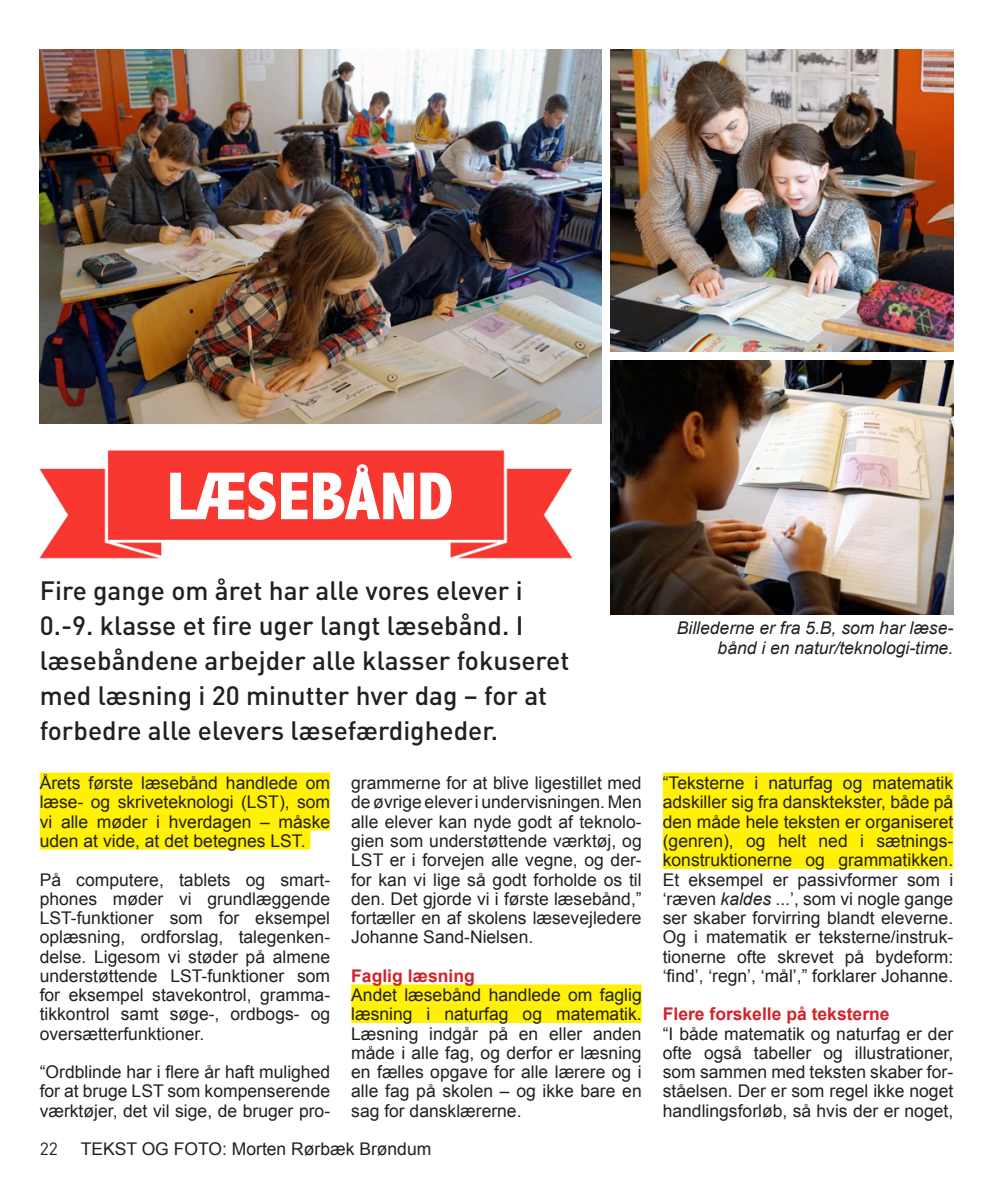
<style>
.page{position:relative;width:993px;height:1191px;background:#fff}
.page>*{position:absolute;margin:0;border:0;box-sizing:border-box;transform-origin:0 0}
.t1{font:800 condensed 68.25px "Abadi";color:#fff}
.t2{font:500 26.25px/35px "DIN";color:#231f20}
.t3{font:17.5px/19.2px "Arial";color:#231f20;text-align:justify}
.t4{font:italic 17.5px/19.2px "Arial";color:#231f20;text-align:right}
.t5{font:700 17.5px "Arial";color:#d1232a}
.t6{font:17.5px "DIN";color:#231f20}
.s1{font-style:italic}
</style>
<div class="page">
<img style="left:40px;top:50px;width:561px;height:374px">
<img style="left:610px;top:360px;width:342px;height:255px">
<img style="left:610px;top:50px;width:342px;height:302px">
<img style="left:39px;top:450px;width:534px;height:109px">
<div style="left:40px;top:772px;width:290px;height:20px;background:#fff101"></div>
<div style="left:40px;top:792px;width:290px;height:19px;background:#fff101"></div>
<div style="left:40px;top:811px;width:290px;height:19px;background:#fff101"></div>
<div style="left:40px;top:830px;width:270px;height:19px;background:#fff101"></div>
<div style="left:351px;top:984px;width:290px;height:19px;background:#fff101"></div>
<div style="left:351px;top:1003px;width:290px;height:20px;background:#fff101"></div>
<div style="left:662px;top:772px;width:290px;height:20px;background:#fff101"></div>
<div style="left:662px;top:792px;width:290px;height:19px;background:#fff101"></div>
<div style="left:662px;top:811px;width:290px;height:19px;background:#fff101"></div>
<div style="left:662px;top:830px;width:290px;height:19px;background:#fff101"></div>
<div style="left:662px;top:849px;width:290px;height:20px;background:#fff101"></div>
<h1 class="t1" style="left:167px;top:457px;width:288px">LÆSEBÅND</h1>
<h2 class="t2" style="left:40px;top:572px;width:531px">Fire gange om året har alle vores elever i 0.-9. klasse et fire uger langt læsebånd. I læsebåndene arbejder alle klasser fokuseret med læsning i 20 minutter hver dag – for at forbedre alle elevers læsefærdigheder.</h2>
<p class="t3" style="left:40px;top:773px;width:292px">Årets første læsebånd handlede om læse- og skriveteknologi (LST), som vi alle møder i hverdagen – måske uden at vide, at det betegnes LST.</p>
<p class="t3" style="left:40px;top:870px;width:292px">På computere, tablets og smart&shy;phones møder vi grundlæggende LST-funktioner som for eksempel oplæsning, ordforslag, talegenken&shy;delse. Ligesom vi støder på almene understøttende LST-funktioner som for eksempel stavekontrol, gramma&shy;tikkontrol samt søge-, ordbogs- og oversætterfunktioner.</p>
<p class="t3" style="left:40px;top:1062px;width:292px">“Ordblinde har i flere år haft mulighed for at bruge LST som kompenserende værktøjer, det vil sige, de bruger pro-</p>
<p class="t3" style="left:351px;top:773px;width:292px">grammerne for at blive ligestillet med de øvrige elever i undervisningen. Men alle elever kan nyde godt af teknolo&shy;gien som understøttende værktøj, og LST er i forvejen alle vegne, og der&shy;for kan vi lige så godt forholde os til den. Det gjorde vi i første læsebånd,” fortæller en af skolens læsevejledere Johanne Sand-Nielsen.</p>
<p class="t5" style="left:351px;top:964px;width:125px">Faglig læsning</p>
<p class="t3" style="left:351px;top:985px;width:292px">Andet læsebånd handlede om faglig læsning i naturfag og matematik.<br>Læsning indgår på en eller anden måde i alle fag, og derfor er læsning en fælles opgave for alle lærere og i alle fag på skolen – og ikke bare en sag for dansklærerne.</p>
<p class="t6" style="left:40px;top:1137px;width:20px">22</p>
<p class="t3" style="left:81px;top:1139px;width:352px">TEKST OG FOTO: Morten Rørbæk Brøndum</p>
<p class="t4" style="left:676px;top:619px;width:278px">Billederne er fra 5.B, som har læse&shy;bånd i en natur/teknologi-time.</p>
<p class="t3" style="left:662px;top:773px;width:292px">“Teksterne i naturfag og matematik adskiller sig fra dansktekster, både på den måde hele teksten er organiseret (genren), og helt ned i sætnings&shy;konstruktionerne og grammatikken.<br>Et eksempel er passivformer som i ‘ræven <span class="s1">kaldes</span> ...’, som vi nogle gange ser skaber forvirring blandt eleverne.<br>Og i matematik er teksterne/instruk&shy;tionerne ofte skrevet på bydeform: ‘find’, ‘regn’, ‘mål’,” forklarer Johanne.</p>
<p class="t5" style="left:662px;top:1002px;width:228px">Flere forskelle på teksterne</p>
<p class="t3" style="left:662px;top:1024px;width:292px">“I både matematik og naturfag er der ofte også tabeller og illustrationer, som sammen med teksten skaber for&shy;ståelsen. Der er som regel ikke noget handlingsforløb, så hvis der er noget,</p>
</div>
